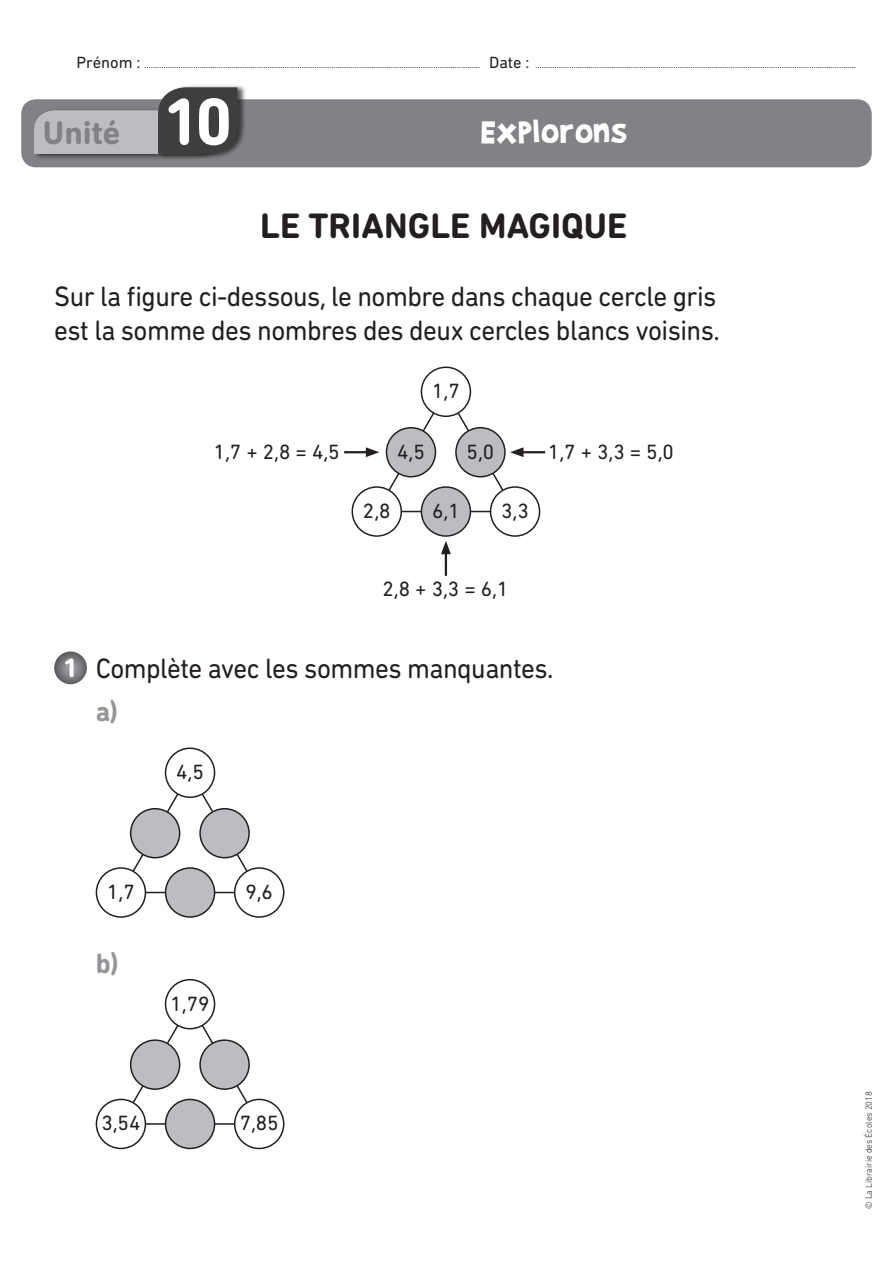
<style>
.page{position:relative;width:893px;height:1263px;background:#fff}
.page>*{position:absolute;margin:0;border:0;box-sizing:border-box;transform-origin:0 0}
.t1{font:37.5px "Brady Bunch Remastered";letter-spacing:.04em;color:#fff}
.t2{font:700 36px "DIN Next Rounded LT Pro";color:#231f20}
.t3{font:700 33.3px "DIN Next Rounded LT Pro";color:#808285}
.t4{font:28.5px/34.2px "DIN Next Rounded LT Pro";letter-spacing:-.02em;color:#231f20;scale:.95 1}
.t5{font:700 28.5px "DIN Next Rounded LT Pro";color:#939598;scale:.95 1}
.t6{font:21px "DIN Next Rounded LT Pro";color:#231f20}
.t7{font:9px "DIN Next Rounded LT Pro";color:#231f20}
.t8{font:300 9px "DIN Next Rounded LT Pro";color:#231f20}
.s1{font-size:16.5px}
.s2{font-size:67.5px;color:#fff}
.s3{font-weight:700;font-size:27px;color:#fff}
.s4{font-weight:700;color:#939598}
</style>
<div class="page">
<div style="left:21px;top:99px;width:851px;height:68px;background:#808285;border-radius:15px"></div>
<div style="left:34px;top:107px;width:192px;height:53px;background:#231f20;opacity:.75"></div>
<div style="left:158px;top:84px;width:88px;height:76px;background:#231f20;opacity:.75"></div>
<svg style="left:34px;top:87px;width:203px;height:67px"></svg>
<hr style="left:344px;top:451px;width:23px;height:2px;background:#231f20">
<hr style="left:522px;top:451px;width:23px;height:2px;background:#231f20">
<hr style="left:445px;top:553px;width:2px;height:23px;background:#231f20">
<svg style="left:441px;top:541px;width:10px;height:13px"></svg>
<svg style="left:366px;top:390px;width:157px;height:123px"></svg>
<div style="left:386px;top:428px;width:49px;height:49px;background:#bcbdc0;border-radius:50%"></div>
<div style="left:386px;top:427px;width:50px;height:50px;border:2px solid #231f20;border-radius:50%"></div>
<div style="left:456px;top:428px;width:49px;height:49px;background:#bcbdc0;border-radius:50%"></div>
<div style="left:455px;top:427px;width:51px;height:50px;border:2px solid #231f20;border-radius:50%"></div>
<div style="left:352px;top:487px;width:49px;height:49px;background:#fff;border-radius:50%"></div>
<div style="left:352px;top:486px;width:50px;height:51px;border:2px solid #231f20;border-radius:50%"></div>
<div style="left:491px;top:487px;width:49px;height:49px;background:#fff;border-radius:50%"></div>
<div style="left:490px;top:486px;width:50px;height:51px;border:2px solid #231f20;border-radius:50%"></div>
<div style="left:421px;top:487px;width:49px;height:49px;background:#bcbdc0;border-radius:50%"></div>
<div style="left:421px;top:486px;width:50px;height:51px;border:2px solid #231f20;border-radius:50%"></div>
<div style="left:421px;top:367px;width:49px;height:49px;background:#fff;border-radius:50%"></div>
<div style="left:421px;top:367px;width:50px;height:50px;border:2px solid #231f20;border-radius:50%"></div>
<svg style="left:54px;top:651px;width:33px;height:33px"></svg>
<svg style="left:126px;top:771px;width:125px;height:123px"></svg>
<div style="left:131px;top:809px;width:49px;height:49px;background:#bcbdc0;border-radius:50%"></div>
<div style="left:130px;top:808px;width:50px;height:50px;border:2px solid #231f20;border-radius:50%"></div>
<div style="left:200px;top:809px;width:49px;height:49px;background:#bcbdc0;border-radius:50%"></div>
<div style="left:199px;top:808px;width:51px;height:50px;border:2px solid #231f20;border-radius:50%"></div>
<div style="left:96px;top:868px;width:49px;height:49px;background:#fff;border-radius:50%"></div>
<div style="left:96px;top:867px;width:50px;height:51px;border:2px solid #231f20;border-radius:50%"></div>
<div style="left:235px;top:868px;width:49px;height:49px;background:#fff;border-radius:50%"></div>
<div style="left:234px;top:867px;width:50px;height:51px;border:2px solid #231f20;border-radius:50%"></div>
<div style="left:166px;top:868px;width:49px;height:49px;background:#bcbdc0;border-radius:50%"></div>
<div style="left:165px;top:867px;width:50px;height:51px;border:2px solid #231f20;border-radius:50%"></div>
<div style="left:166px;top:748px;width:49px;height:49px;background:#fff;border-radius:50%"></div>
<div style="left:165px;top:747px;width:50px;height:51px;border:2px solid #231f20;border-radius:50%"></div>
<svg style="left:118px;top:1002px;width:144px;height:123px"></svg>
<div style="left:131px;top:1040px;width:49px;height:49px;background:#bcbdc0;border-radius:50%"></div>
<div style="left:130px;top:1039px;width:50px;height:51px;border:2px solid #231f20;border-radius:50%"></div>
<div style="left:200px;top:1040px;width:49px;height:49px;background:#bcbdc0;border-radius:50%"></div>
<div style="left:199px;top:1039px;width:51px;height:51px;border:2px solid #231f20;border-radius:50%"></div>
<div style="left:96px;top:1099px;width:49px;height:49px;background:#fff;border-radius:50%"></div>
<div style="left:96px;top:1099px;width:50px;height:50px;border:2px solid #231f20;border-radius:50%"></div>
<div style="left:235px;top:1099px;width:49px;height:49px;background:#fff;border-radius:50%"></div>
<div style="left:234px;top:1099px;width:50px;height:50px;border:2px solid #231f20;border-radius:50%"></div>
<div style="left:166px;top:1099px;width:49px;height:49px;background:#bcbdc0;border-radius:50%"></div>
<div style="left:165px;top:1099px;width:50px;height:50px;border:2px solid #231f20;border-radius:50%"></div>
<div style="left:166px;top:980px;width:49px;height:49px;background:#fff;border-radius:50%"></div>
<div style="left:165px;top:979px;width:50px;height:50px;border:2px solid #231f20;border-radius:50%"></div>
<p class="t7" style="left:77px;top:59px;width:781px"><span class="s1">Prénom :</span> .............................................................................................................................................................. <span class="s1">Date :</span> .......................................................................................................................................................</p>
<h3 class="t3" style="left:43px;top:113px;width:191px">Unité <span class="s2">10</span></h3>
<h1 class="t1" style="left:482px;top:112px;width:147px">Explorons</h1>
<h2 class="t2" style="left:260px;top:204px;width:369px">LE TRIANGLE MAGIQUE</h2>
<h3 class="t4" style="left:54px;top:279px;width:702px">Sur la figure ci-dessous, le nombre dans chaque cercle gris est la somme des nombres des deux cercles blancs voisins.</h3>
<h3 class="t6" style="left:432px;top:379px;width:29px">1,7</h3>
<h3 class="t6" style="left:214px;top:439px;width:127px">1,7 + 2,8 = 4,5</h3>
<h3 class="t6" style="left:397px;top:439px;width:29px">4,5</h3>
<h3 class="t6" style="left:467px;top:439px;width:29px">5,0</h3>
<h3 class="t6" style="left:548px;top:439px;width:127px">1,7 + 3,3 = 5,0</h3>
<h3 class="t6" style="left:363px;top:499px;width:29px">2,8</h3>
<h3 class="t6" style="left:432px;top:499px;width:29px">6,1</h3>
<h3 class="t6" style="left:501px;top:499px;width:29px">3,3</h3>
<h3 class="t6" style="left:383px;top:577px;width:127px">2,8 + 3,3 = 6,1</h3>
<h3 class="t4" style="left:96px;top:646px;width:483px;line-height:42.8px;text-indent:-33px"><span class="s3">1</span> Complète avec les sommes manquantes. <span class="s4">a)</span></h3>
<h3 class="t6" style="left:176px;top:760px;width:29px">4,5</h3>
<h3 class="t6" style="left:107px;top:880px;width:29px">1,7</h3>
<h3 class="t6" style="left:245px;top:880px;width:29px">9,6</h3>
<h3 class="t5" style="left:96px;top:947px;width:25px">b)</h3>
<h3 class="t6" style="left:171px;top:991px;width:40px">1,79</h3>
<h3 class="t6" style="left:101px;top:1111px;width:40px">3,54</h3>
<h3 class="t6" style="left:240px;top:1111px;width:40px">7,85</h3>
<p class="t8" style="left:863px;top:1209px;width:119px;rotate:-90deg">© La Librairie des Écoles 2018</p>
</div>
